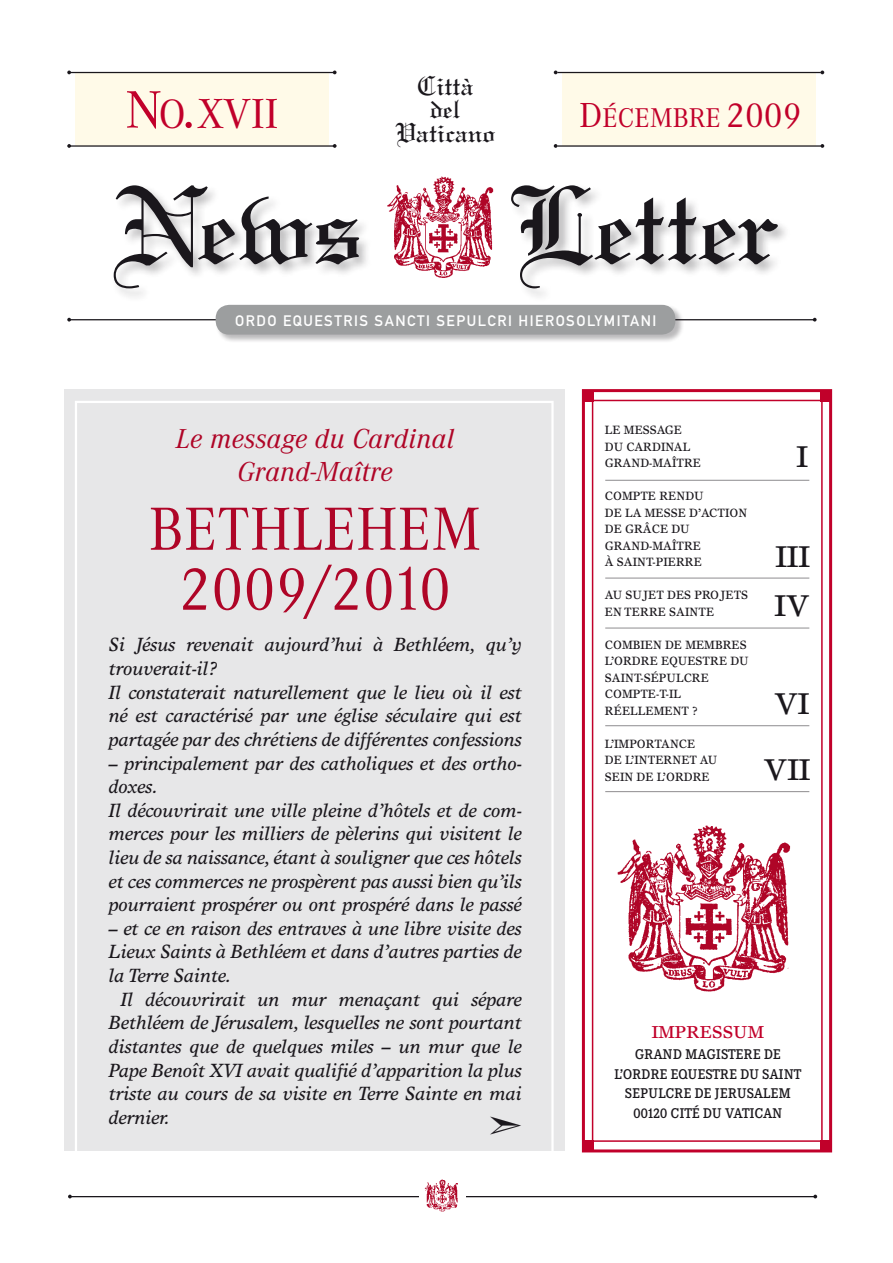
<style>
.page{position:relative;width:893px;height:1263px;background:#fff}
.page>*{position:absolute;margin:0;border:0;box-sizing:border-box;transform-origin:0 0}
.t1{font:117.15px "Linotext";color:#1a171c}
.t2{font:63px/60px "Corporate A";letter-spacing:.01em;color:#af0527;text-align:center;scale:.96 1}
.t3{font:43.5px "Corporate A";color:#c1002a}
.t4{font:30px "Times Europa";color:#1a171c}
.t5{font:29.1px/23.5px "Linotext";color:#1a171c;text-align:center}
.t6{font:italic 28.5px/33px "Corporate A";letter-spacing:.01em;color:#af0527;text-align:center}
.t7{font:28.05px "Corporate A";color:#c1002a}
.t8{font:italic 19.2px/23.5px "Times Europa";letter-spacing:-.005em;color:#1a171c;scale:.95 1}
.t9{font:17.25px "Times Europa";color:#c1002a}
.t10{font:15px "DIN Mittelschrift Std";letter-spacing:.1em;color:#fff}
.t11{font:500 13.8px "Corporate EBQ";letter-spacing:.03em;color:#1a171c;scale:.95 1}
.t12{font:500 13.8px "Corporate EBQ";letter-spacing:-.03em;color:#1a171c;scale:.95 1}
.t13{font:12px/16.5px "Times Europa";color:#1a171c;scale:.95 1}
.s1{font-size:54.45px}
.s2{font-size:42.45px}
.s3{font-size:36px}
</style>
<div class="page">
<div style="left:64px;top:389px;width:501px;height:761px;background:#e7e7e8"></div>
<div style="left:592px;top:400px;width:231px;height:742px;background:#fff;border:2px solid #c1002a"></div>
<div style="left:582px;top:389px;width:250px;height:763px;border:3px solid #c1002a"></div>
<hr style="left:70px;top:1196px;width:746px;height:1px;background:#1a171c">
<div style="left:419px;top:1184px;width:47px;height:19px;background:#fff"></div>
<img style="left:424px;top:1179px;width:34px;height:33px">
<div style="left:75px;top:72px;width:253px;height:74px;background:#fffae8"></div>
<div style="left:563px;top:72px;width:253px;height:74px;background:#fffae8"></div>
<div style="left:112px;top:183px;width:679px;height:119px;background:#1a171c;opacity:.3"></div>
<div style="left:383px;top:169px;width:125px;height:121px;background:#fff"></div>
<img style="left:387px;top:176px;width:107px;height:102px">
<hr style="left:70px;top:145px;width:264px;height:2px;background:#1a171c">
<hr style="left:70px;top:72px;width:264px;height:1px;background:#1a171c">
<hr style="left:557px;top:145px;width:264px;height:2px;background:#1a171c">
<hr style="left:69px;top:319px;width:746px;height:1px;background:#1a171c">
<hr style="left:557px;top:72px;width:264px;height:1px;background:#1a171c">
<svg style="left:554px;top:144px;width:3px;height:4px"></svg>
<svg style="left:333px;top:144px;width:4px;height:4px"></svg>
<svg style="left:67px;top:144px;width:4px;height:4px"></svg>
<svg style="left:67px;top:318px;width:4px;height:4px"></svg>
<svg style="left:813px;top:318px;width:4px;height:4px"></svg>
<svg style="left:820px;top:144px;width:4px;height:4px"></svg>
<svg style="left:820px;top:71px;width:4px;height:3px"></svg>
<div style="left:215px;top:304px;width:469px;height:39px;background:#1a171c;opacity:.3"></div>
<div style="left:216px;top:305px;width:459px;height:30px;background:#9c9e9f;border-radius:13px"></div>
<div style="left:583px;top:391px;width:11px;height:11px;background:#c1002a"></div>
<div style="left:821px;top:391px;width:10px;height:11px;background:#c1002a"></div>
<div style="left:583px;top:1140px;width:11px;height:11px;background:#c1002a"></div>
<div style="left:821px;top:1140px;width:10px;height:11px;background:#c1002a"></div>
<div style="left:75px;top:401px;width:479px;height:763px;border:2px solid #fff"></div>
<hr style="left:605px;top:480px;width:204px;height:1px;background:#1a171c">
<hr style="left:605px;top:578px;width:204px;height:1px;background:#1a171c">
<hr style="left:605px;top:628px;width:204px;height:1px;background:#1a171c">
<hr style="left:605px;top:725px;width:204px;height:1px;background:#1a171c">
<hr style="left:605px;top:791px;width:204px;height:1px;background:#1a171c">
<img style="left:617px;top:825px;width:174px;height:167px">
<h3 class="t5" style="left:395px;top:73px;width:102px">Città<br>del<br>Vaticano</h3>
<h3 class="t3" style="left:125px;top:89px;width:155px"><span class="s1">N</span><span class="s2">O</span><span class="s1">.</span>XVII</h3>
<h3 class="t7" style="left:580px;top:102px;width:224px"><span class="s3">D</span>ÉCEMBRE <span class="s3">2009</span></h3>
<h1 class="t1" style="left:112px;top:156px;width:253px">News</h1>
<h1 class="t1" style="left:510px;top:156px;width:272px">Letter</h1>
<p class="t10" style="left:235px;top:312px;width:423px">ORDO EQUESTRIS SANCTI SEPULCRI HIEROSOLYMITANI</p>
<h3 class="t6" style="left:176px;top:422px;width:280px">Le message du Cardinal<br>Grand-Maître</h3>
<h2 class="t2" style="left:149px;top:500px;width:316px">BETHLEHEM<br>2009/2010</h2>
<p class="t8" style="left:108px;top:633px;width:436px">Si Jésus revenait aujourd’hui à Bethléem, qu’y trouverait-il?<br>Il constaterait naturellement que le lieu où il est né est caractérisé par une église séculaire qui est partagée par des chrétiens de différentes confessions</p>
<p class="t8" style="left:108px;top:751px;width:436px">– principalement par des catholiques et des ortho&shy;doxes.<br>Il découvrirait une ville pleine d’hôtels et de com&shy;merces pour les milliers de pèlerins qui visitent le lieu de sa naissance, étant à souligner que ces hôtels et ces commerces ne prospèrent pas aussi bien qu’ils pourraient prospérer ou ont prospéré dans le passé</p>
<p class="t8" style="left:108px;top:916px;width:436px;text-align:justify">– et ce en raison des entraves à une libre visite des Lieux Saints à Bethléem et dans d’autres parties de la Terre Sainte.</p>
<p class="t8" style="left:108px;top:987px;width:436px;text-align:justify;text-indent:12px">Il découvrirait un mur menaçant qui sépare Bethléem de Jérusalem, lesquelles ne sont pourtant distantes que de quelques miles – un mur que le Pape Benoît XVI avait qualifié d’apparition la plus triste au cours de sa visite en Terre Sainte en mai dernier.</p>
<p class="t13" style="left:605px;top:422px;width:103px">LE MESSAGE<br>DU CARDINAL<br>GRAND-MAÎTRE</p>
<p class="t13" style="left:605px;top:488px;width:151px">COMPTE RENDU<br>DE LA MESSE D’ACTION<br>DE GRÂCE DU<br>GRAND-MAÎTRE<br>À SAINT-PIERRE</p>
<p class="t13" style="left:605px;top:587px;width:152px">AU SUJET DES PROJETS<br>EN TERRE SAINTE</p>
<p class="t13" style="left:605px;top:636px;width:153px">COMBIEN DE MEMBRES<br>L’ORDRE EQUESTRE DU<br>SAINT-SÉPULCRE<br>COMPTE-T-IL<br>RÉELLEMENT ?</p>
<p class="t13" style="left:605px;top:735px;width:120px">L’IMPORTANCE<br>DE L’INTERNET AU<br>SEIN DE L’ORDRE</p>
<h3 class="t4" style="left:797px;top:439px;width:12px">I</h3>
<h3 class="t4" style="left:775px;top:539px;width:13px">III</h3>
<h3 class="t4" style="left:775px;top:588px;width:36px">IV</h3>
<h3 class="t4" style="left:775px;top:686px;width:36px">VI</h3>
<h3 class="t4" style="left:764px;top:752px;width:36px">VII</h3>
<p class="t9" style="left:652px;top:1022px;width:14px">IMPRESSUM</p>
<p class="t11" style="left:635px;top:1046px;width:155px">GRAND MAGISTERE DE</p>
<p class="t11" style="left:614px;top:1066px;width:198px">L’ORDRE EQUESTRE DU SAINT</p>
<p class="t11" style="left:625px;top:1085px;width:176px">SEPULCRE DE JERUSALEM</p>
<p class="t12" style="left:634px;top:1105px;width:115px">00120 CITÉ DU VATICAN</p>
</div>
